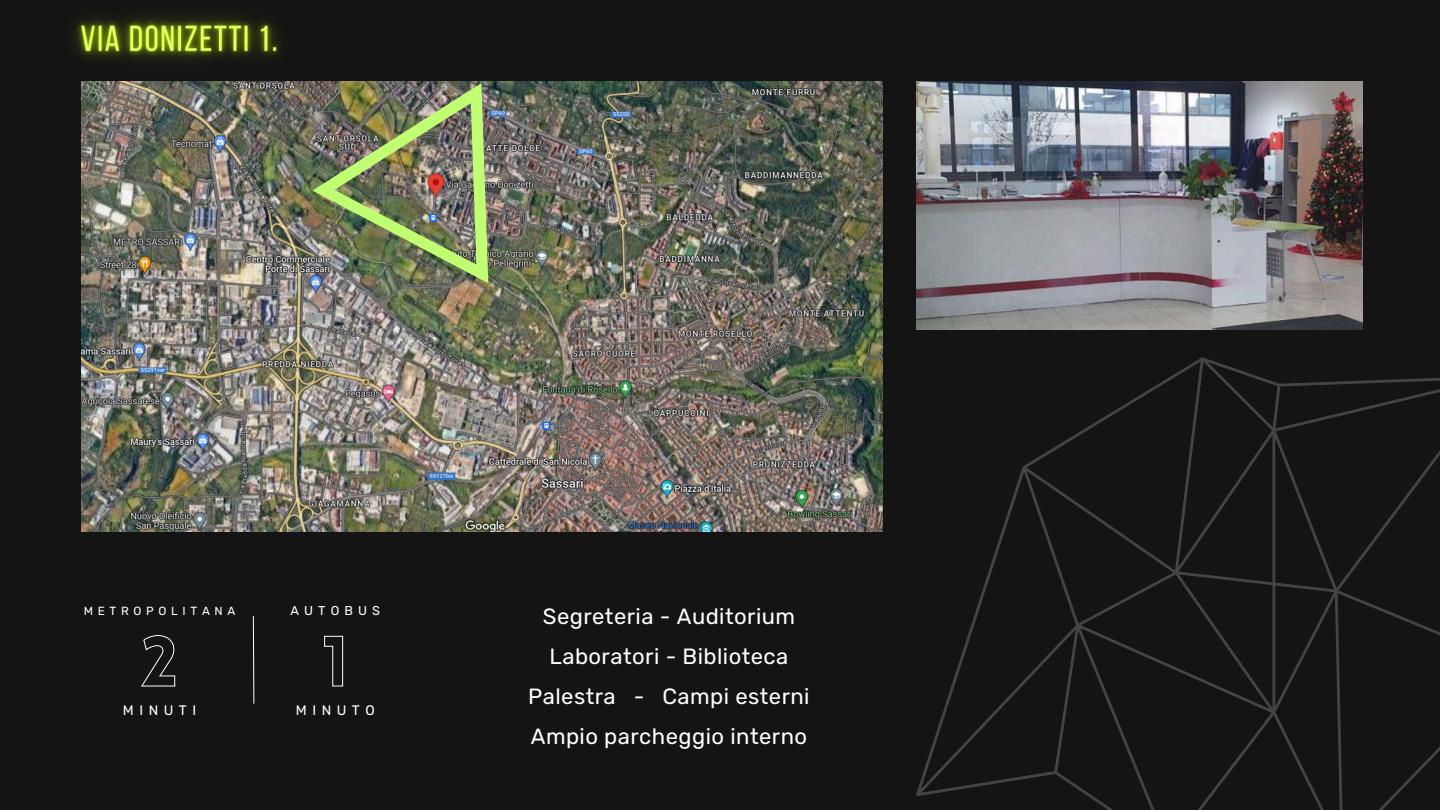
<style>
.page{position:relative;width:1440px;height:810px;background:#141414}
.page>*{position:absolute;margin:0;border:0;box-sizing:border-box;transform-origin:0 0}
.t1{font:22px/39.9px "Rubik";letter-spacing:.02em;color:#fff;text-align:center}
.t2{font:13.8px "Rubik";letter-spacing:.4em;color:#fff}
.t3{font:12.8px "Rubik";letter-spacing:.4em;color:#fff}
.t4{font:11.8px "Rubik";letter-spacing:.4em;color:#fff}
</style>
<div class="page">
<svg style="left:916px;top:357px;width:524px;height:453px"></svg>
<img style="left:81px;top:81px;width:802px;height:451px">
<img style="left:312px;top:83px;width:176px;height:201px">
<img style="left:916px;top:81px;width:446px;height:248px">
<img style="left:74px;top:17px;width:243px;height:80px">
<svg style="left:324px;top:636px;width:19px;height:51px"></svg>
<svg style="left:253px;top:616px;width:2px;height:88px"></svg>
<svg style="left:141px;top:635px;width:34px;height:52px"></svg>
<h3 class="t4" style="left:84px;top:604px;width:153px">METROPOLITANA</h3>
<h2 class="t2" style="left:123px;top:702px;width:75px">MINUTI</h2>
<h3 class="t3" style="left:291px;top:603px;width:91px">AUTOBUS</h3>
<h3 class="t2" style="left:296px;top:702px;width:80px">MINUTO</h3>
<p class="t1" style="left:528px;top:597px;width:283px">Segreteria - Auditorium<br>Laboratori - Biblioteca<br>Palestra - Campi esterni<br>Ampio parcheggio interno</p>
</div>
